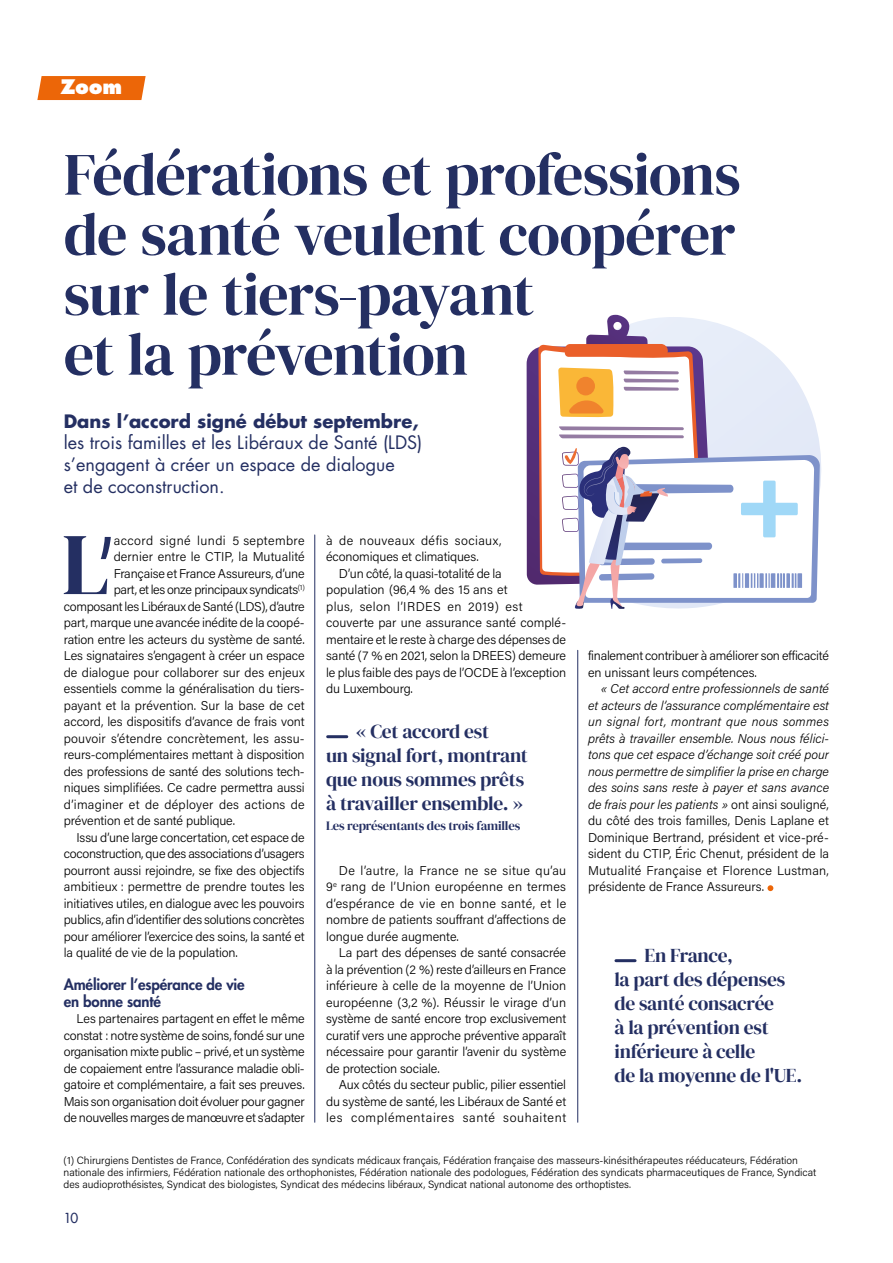
<style>
.page{position:relative;width:893px;height:1263px;background:#fff}
.page>*{position:absolute;margin:0;border:0;box-sizing:border-box;transform-origin:0 0}
.t1{font:87.75px "DM Serif Display";color:#242f62}
.t2{font:60px/60px "DM Serif Display";letter-spacing:-.02em;color:#242f62}
.t3{font:19.5px/24px "DM Serif Display";letter-spacing:-.01em;color:#242f62;text-align:center}
.t4{font:800 19.5px "Futura Std";color:#fff}
.t5{font:18px/21.6px "Futura Std";color:#242f62}
.t6{font:700 18px "Futura Std";color:#242f62}
.t7{font:800 15px/16.5px "Futura Std";letter-spacing:-.01em;color:#242f62}
.t8{font:500 13.5px "Futura Std";color:#242f62}
.t9{font:300 12.75px/16.5px "Acumin Pro";letter-spacing:-.01em;color:#000;text-align:justify}
.t10{font:italic 300 12.75px/16.5px "Acumin Pro";color:#000;text-align:justify}
.t11{font:300 12.75px "Acumin Pro";letter-spacing:.015em;color:#000}
.t12{font:300 12.75px "Acumin Pro";letter-spacing:-.03em;color:#000}
.t13{font:300 12.75px "Acumin Pro";letter-spacing:.02em;color:#000}
.t14{font:12.75px "DM Serif Display";letter-spacing:-.01em;color:#242f62}
.t15{font:300 12.75px "Acumin Pro";letter-spacing:.01em;color:#000}
.t16{font:300 12.75px "Acumin Pro";letter-spacing:.03em;color:#000}
.t17{font:300 10.5px/12px "Acumin Pro";color:#000}
.s1{font-family:"Acumin Pro";font-weight:300}
.s2{font-style:normal}
</style>
<div class="page">
<svg style="left:527px;top:315px;width:293px;height:294px"></svg>
<div style="left:39px;top:76px;width:104px;height:24px;background:#ec6608"></div>
<hr style="left:577px;top:650px;width:1px;height:472px;background:#242f62">
<hr style="left:314px;top:535px;width:1px;height:587px;background:#242f62">
<svg style="left:767px;top:885px;width:6px;height:6px"></svg>
<hr style="left:328px;top:735px;width:19px;height:3px;background:#242f62">
<hr style="left:616px;top:959px;width:19px;height:3px;background:#242f62">
<h3 class="t4" style="left:60px;top:75px;width:63px">Zoom</h3>
<h2 class="t2" style="left:64px;top:145px;width:678px">Fédérations et professions de santé veulent coopérer sur le tiers-payant<br>et la prévention</h2>
<h3 class="t6" style="left:64px;top:409px;width:356px">Dans l’accord signé début septembre,</h3>
<h3 class="t5" style="left:64px;top:432px;width:360px">les trois familles et les Libéraux de Santé (LDS) s’engagent à créer un espace de dialogue<br>et de coconstruction.</h3>
<h1 class="t1" style="left:62px;top:514px;width:53px">L<span class="s1">’</span></h1>
<p class="t16" style="left:114px;top:531px;width:192px">accord signé lundi 5 septembre</p>
<p class="t15" style="left:114px;top:548px;width:193px">dernier entre le CTIP, la Mutualité</p>
<p class="t9" style="left:114px;top:564px;width:192px">Française et France Assureurs, d’une</p>
<p class="t12" style="left:114px;top:581px;width:193px">part, et les onze principaux syndicats<sup>(1)</sup></p>
<p class="t9" style="left:64px;top:597px;width:242px">composant les Libéraux de Santé (LDS), d’autre</p>
<p class="t9" style="left:64px;top:614px;width:242px">part, marque une avancée inédite de la coopé-</p>
<p class="t9" style="left:64px;top:630px;width:242px">ration entre les acteurs du système de santé.</p>
<p class="t9" style="left:64px;top:647px;width:242px">Les signataires s’engagent à créer un espace</p>
<p class="t9" style="left:64px;top:663px;width:242px">de dialogue pour collaborer sur des enjeux</p>
<p class="t9" style="left:64px;top:680px;width:242px">essentiels comme la généralisation du tiers-</p>
<p class="t9" style="left:64px;top:696px;width:242px">payant et la prévention. Sur la base de cet</p>
<p class="t9" style="left:64px;top:713px;width:242px">accord, les dispositifs d’avance de frais vont</p>
<p class="t11" style="left:64px;top:729px;width:242px">pouvoir s’étendre concrètement, les assu-</p>
<p class="t9" style="left:64px;top:746px;width:242px">reurs-complémentaires mettant à disposition</p>
<p class="t9" style="left:64px;top:762px;width:242px">des professions de santé des solutions tech-</p>
<p class="t9" style="left:64px;top:779px;width:242px">niques simplifiées. Ce cadre permettra aussi</p>
<p class="t13" style="left:64px;top:795px;width:243px">d’imaginer et de déployer des actions de</p>
<p class="t9" style="left:64px;top:812px;width:173px">prévention et de santé publique.</p>
<p class="t9" style="left:77px;top:828px;width:230px">Issu d’une large concertation, cet espace de</p>
<p class="t9" style="left:64px;top:845px;width:242px">coconstruction, que des associations d’usagers</p>
<p class="t9" style="left:64px;top:861px;width:242px">pourront aussi rejoindre, se fixe des objectifs</p>
<p class="t9" style="left:64px;top:878px;width:242px">ambitieux : permettre de prendre toutes les</p>
<p class="t9" style="left:64px;top:894px;width:242px">initiatives utiles, en dialogue avec les pouvoirs</p>
<p class="t9" style="left:64px;top:911px;width:242px">publics, afin d’identifier des solutions concrètes</p>
<p class="t9" style="left:64px;top:927px;width:242px">pour améliorer l’exercice des soins, la santé et</p>
<p class="t9" style="left:64px;top:944px;width:175px">la qualité de vie de la population.</p>
<p class="t7" style="left:64px;top:976px;width:182px">Améliorer l’espérance de vie en bonne santé</p>
<p class="t9" style="left:64px;top:1010px;width:243px;text-indent:13px">Les partenaires partagent en effet le même constat : notre système de soins, fondé sur une organisation mixte public – privé, et un système de copaiement entre l’assurance maladie obli&shy;gatoire et complémentaire, a fait ses preuves.<br>Mais son organisation doit évoluer pour gagner de nouvelles marges de manœuvre et s’adapter</p>
<p class="t9" style="left:326px;top:531px;width:177px">à de nouveaux défis sociaux, économiques et climatiques.</p>
<p class="t9" style="left:326px;top:564px;width:242px;text-align:left;text-indent:13px">D’un côté, la quasi-totalité de la<br>population (96,4 % des 15 ans et<br>plus, selon l’IRDES en 2019) est couverte par une assurance santé complé&shy;mentaire et le reste à charge des dépenses de santé (7 % en 2021, selon la DREES) demeure le plus faible des pays de l’OCDE à l’exception du Luxembourg.</p>
<h3 class="t3" style="left:326px;top:720px;width:203px">« Cet accord est<br>un signal fort, montrant que nous sommes prêts à travailler ensemble. »</h3>
<p class="t14" style="left:326px;top:818px;width:196px">Les représentants des trois familles</p>
<p class="t9" style="left:326px;top:861px;width:242px;text-indent:13px">De l’autre, la France ne se situe qu’au 9<sup>e</sup> rang de l’Union européenne en termes d’espérance de vie en bonne santé, et le nombre de patients souffrant d’affections de longue durée augmente.</p>
<p class="t9" style="left:326px;top:944px;width:242px;text-indent:13px">La part des dépenses de santé consacrée à la prévention (2 %) reste d’ailleurs en France inférieure à celle de la moyenne de l’Union européenne (3,2 %). Réussir le virage d’un système de santé encore trop exclusivement curatif vers une approche préventive apparaît nécessaire pour garantir l’avenir du système de protection sociale.</p>
<p class="t9" style="left:326px;top:1076px;width:242px;text-indent:13px">Aux côtés du secteur public, pilier essentiel du système de santé, les Libéraux de Santé et les complémentaires santé souhaitent</p>
<p class="t9" style="left:588px;top:647px;width:242px">finalement contribuer à améliorer son efficacité en unissant leurs compétences.</p>
<p class="t10" style="left:588px;top:680px;width:243px;text-indent:13px">« Cet accord entre professionnels de santé et acteurs de l’assurance complémentaire est un signal fort, montrant que nous sommes prêts à travailler ensemble. Nous nous félici&shy;tons que cet espace d’échange soit créé pour nous permettre de simplifier la prise en charge des soins sans reste à payer et sans avance de frais pour les patients » <span class="s2">ont ainsi souligné, du côté des trois familles, Denis Laplane et Dominique Bertrand, président et vice-pré&shy;sident du CTIP, Éric Chenut, président de la Mutualité Française et Florence Lustman, présidente de France Assureurs.</span></p>
<h3 class="t3" style="left:614px;top:944px;width:189px;text-align:left;text-indent:30px">En France,<br>la part des dépenses de santé consacrée<br>à la prévention est inférieure à celle<br>de la moyenne de l'UE.</h3>
<p class="t17" style="left:64px;top:1154px;width:754px">(1) Chirurgiens Dentistes de France, Confédération des syndicats médicaux français, Fédération française des masseurs-kinésithérapeutes rééducateurs, Fédération nationale des infirmiers, Fédération nationale des orthophonistes, Fédération nationale des podologues, Fédération des syndicats pharmaceutiques de France, Syndicat des audioprothésistes, Syndicat des biologistes, Syndicat des médecins libéraux, Syndicat national autonome des orthoptistes.</p>
<p class="t8" style="left:64px;top:1210px;width:16px">10</p>
</div>
